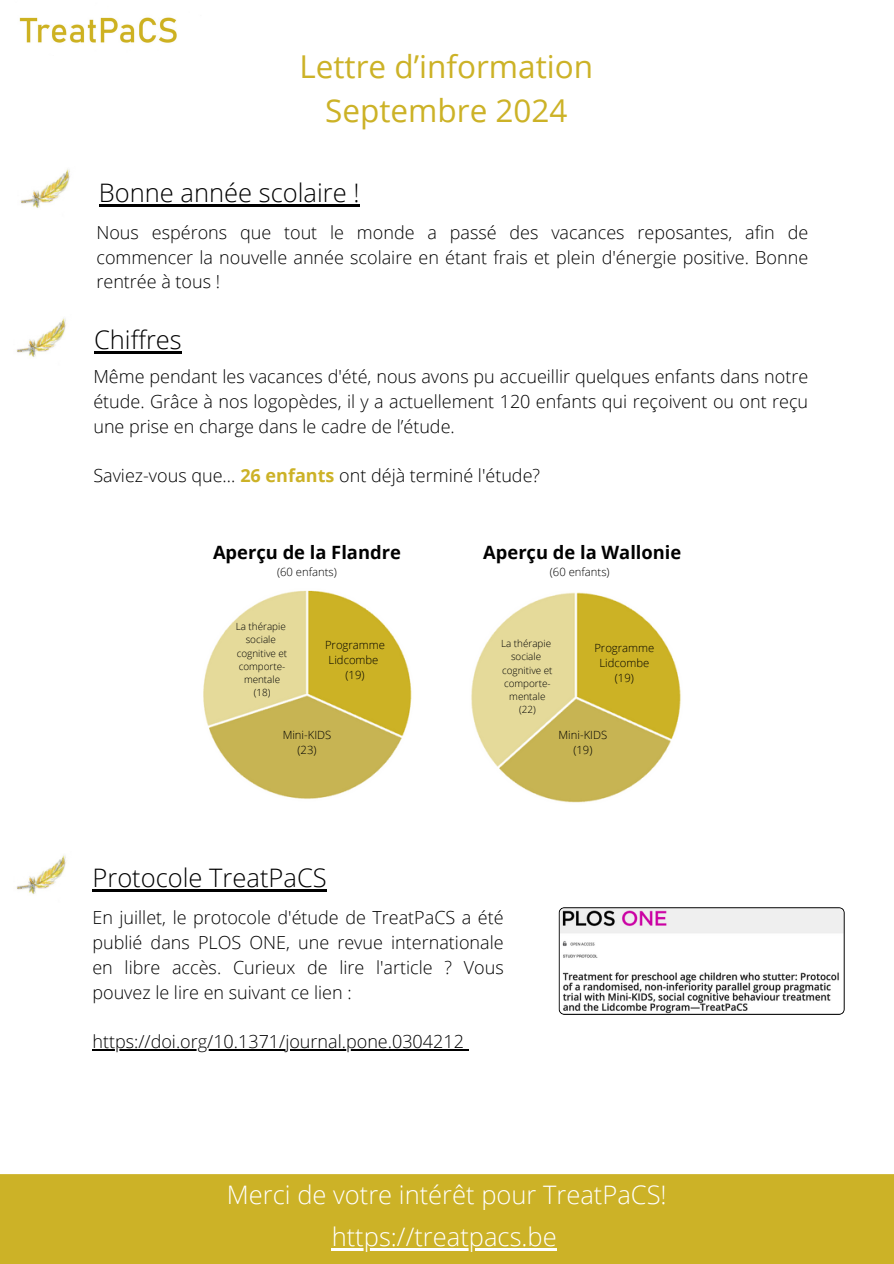
<style>
.page{position:relative;width:894px;height:1264px;background:#fff}
.page>*{position:absolute;margin:0;border:0;box-sizing:border-box;transform-origin:0 0}
.t1{font:31.5px/43.8px "Open Sans";color:#ccb227;text-align:center}
.t2{font:300 25.5px "Open Sans";color:#fff}
.t3{font:300 25.5px "Open Sans";color:#000}
.t4{font:700 18.3px "Open Sans";color:#000}
.t5{font:300 18px/24.8px "Open Sans";color:#000;text-align:justify}
.t6{font:300 11.25px/15px "Open Sans";color:#000;text-align:center}
.t7{font:300 9.9px "Open Sans";color:#000}
.s1{font-weight:700;color:#ccb227}
</style>
<div class="page">
<div style="left:0;top:1174px;width:893px;height:89px;background:#ccb227"></div>
<img style="left:16px;top:318px;width:50px;height:39px">
<img style="left:19px;top:17px;width:158px;height:26px">
<img style="left:16px;top:855px;width:50px;height:39px">
<img style="left:20px;top:169px;width:50px;height:39px">
<svg style="left:558px;top:907px;width:286px;height:107px"></svg>
<img style="left:203px;top:590px;width:209px;height:209px">
<img style="left:471px;top:592px;width:210px;height:211px">
<hr style="left:94px;top:352px;width:88px;height:2px;background:#000">
<hr style="left:331px;top:1247px;width:225px;height:3px;background:#fff">
<hr style="left:92px;top:889px;width:235px;height:2px;background:#000">
<hr style="left:92px;top:1049px;width:372px;height:1px;background:#000">
<hr style="left:99px;top:204px;width:260px;height:2px;background:#000">
<h3 class="t1" style="left:299px;top:44px;width:295px">Lettre d’information<br>Septembre 2024</h3>
<h3 class="t3" style="left:99px;top:174px;width:262px">Bonne année scolaire !</h3>
<p class="t5" style="left:96px;top:219px;width:713px">Nous espérons que tout le monde a passé des vacances reposantes, afin de commencer la nouvelle année scolaire en étant frais et plein d'énergie positive. Bonne rentrée à tous !</p>
<p class="t3" style="left:94px;top:322px;width:89px">Chiffres</p>
<h3 class="t5" style="left:93px;top:364px;width:716px">Même pendant les vacances d'été, nous avons pu accueillir quelques enfants dans notre étude. Grâce à nos logopèdes, il y a actuellement 120 enfants qui reçoivent ou ont reçu une prise en charge dans le cadre de l’étude.</h3>
<h3 class="t5" style="left:93px;top:463px;width:448px">Saviez-vous que... <span class="s1">26 enfants</span> ont déjà terminé l'étude?</h3>
<p class="t4" style="left:213px;top:539px;width:189px">Aperçu de la Flandre</p>
<p class="t6" style="left:277px;top:564px;width:61px">(60 enfants)</p>
<p class="t4" style="left:483px;top:539px;width:200px">Aperçu de la Wallonie</p>
<p class="t6" style="left:549px;top:564px;width:61px">(60 enfants)</p>
<p class="t7" style="left:236px;top:619px;width:51px">La thérapie</p>
<p class="t7" style="left:245px;top:632px;width:32px">sociale</p>
<p class="t7" style="left:237px;top:646px;width:52px">cognitive et</p>
<h4 class="t7" style="left:239px;top:659px;width:48px">comporte-</h4>
<h4 class="t7" style="left:244px;top:672px;width:38px">mentale</h4>
<h3 class="t7" style="left:254px;top:685px;width:18px">(18)</h3>
<p class="t6" style="left:325px;top:636px;width:61px">Programme<br>Lidcombe (19)</p>
<p class="t7" style="left:501px;top:636px;width:51px">La thérapie</p>
<p class="t7" style="left:511px;top:650px;width:32px">sociale</p>
<p class="t7" style="left:502px;top:663px;width:52px">cognitive et</p>
<p class="t7" style="left:504px;top:676px;width:48px">comporte-</p>
<p class="t7" style="left:509px;top:689px;width:38px">mentale</p>
<p class="t7" style="left:519px;top:702px;width:18px">(22)</p>
<p class="t6" style="left:594px;top:640px;width:61px">Programme<br>Lidcombe (19)</p>
<p class="t6" style="left:282px;top:727px;width:50px">Mini-KIDS (23)</p>
<p class="t6" style="left:558px;top:727px;width:50px">Mini-KIDS (19)</p>
<p class="t3" style="left:92px;top:859px;width:236px">Protocole TreatPaCS</p>
<h2 class="t5" style="left:92px;top:905px;width:412px">En juillet, le protocole d'étude de TreatPaCS a été publié dans PLOS ONE, une revue internationale en libre accès. Curieux de lire l'article ? Vous pouvez le lire en suivant ce lien :</h2>
<h3 class="t5" style="left:92px;top:1028px;width:373px">https://doi.org/10.1371/journal.pone.0304212</h3>
<h4 class="t2" style="left:227px;top:1176px;width:441px">Merci de votre intérêt pour TreatPaCS!</h4>
<h4 class="t2" style="left:331px;top:1218px;width:226px">https://treatpacs.be</h4>
</div>
